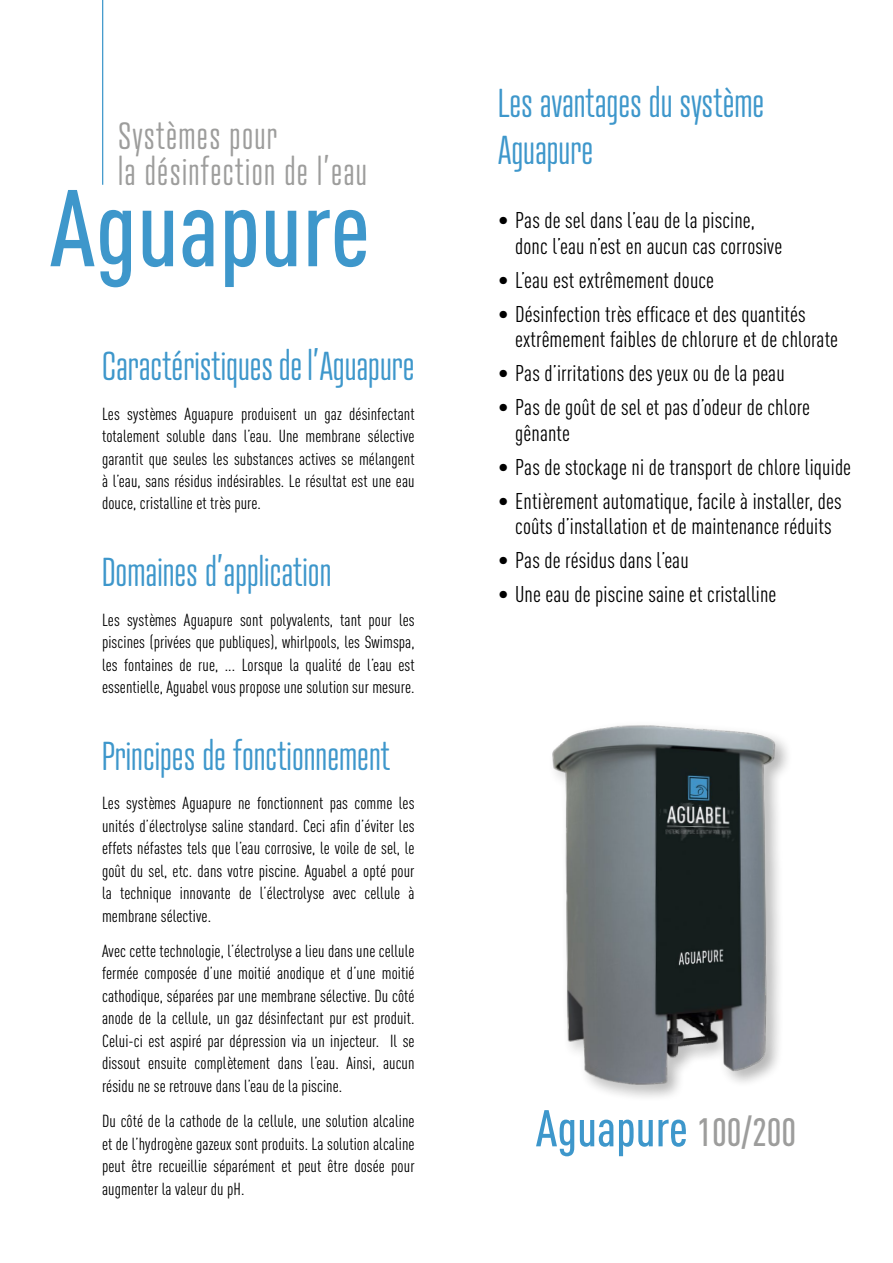
<style>
.page{position:relative;width:893px;height:1263px;background:#fff}
.page>*{position:absolute;margin:0;border:0;box-sizing:border-box;transform-origin:0 0}
.t1{font:500 107.1px "DIN Cond";color:#3e97cb}
.t2{font:500 50.85px "DIN Cond";color:#3e97cb}
.t3{font:300 39px/46.8px "Atrament";color:#3e97cb}
.t4{font:300 36.75px/36px "Atrament";letter-spacing:.035em;color:#9d9d9c}
.t5{font:22.5px/25.5px "DIN Cond";letter-spacing:.005em;color:#000}
.t6{font:17.25px/22.5px "DIN Cond";letter-spacing:.005em;color:#000;text-align:justify}
.s1{font-size:39px;color:#9d9d9c}
</style>
<div class="page">
<hr style="left:102px;top:0;width:1px;height:185px;background:#3e97cb">
<img style="left:552px;top:725px;width:235px;height:366px">
<h3 class="t4" style="left:118px;top:117px;width:250px">Systèmes pour<br>la désinfection de l’eau</h3>
<h1 class="t1" style="left:50px;top:165px;width:322px">Aguapure</h1>
<h3 class="t3" style="left:102px;top:342px;width:314px">Caractéristiques de l’Aguapure</h3>
<p class="t6" style="left:102px;top:402px;width:314px">Les systèmes Aguapure produisent un gaz désinfectant totalement soluble dans l’eau. Une membrane sélective garantit que seules les substances actives se mélangent à l’eau, sans résidus indésirables. Le résultat est une eau douce, cristalline et très pure.</p>
<h3 class="t3" style="left:102px;top:548px;width:231px">Domaines d’application</h3>
<p class="t6" style="left:102px;top:608px;width:314px">Les systèmes Aguapure sont polyvalents, tant pour les piscines (privées que publiques), whirlpools, les Swimspa, les fontaines de rue, ... Lorsque la qualité de l’eau est essentielle, Aguabel vous propose une solution sur mesure.</p>
<h3 class="t3" style="left:498px;top:79px;width:268px">Les avantages du système<br>Aguapure</h3>
<h3 class="t5" style="left:515px;top:207px;width:268px;text-indent:-17px">• Pas de sel dans l’eau de la piscine, donc l’eau n’est en aucun cas corrosive</h3>
<h3 class="t5" style="left:498px;top:267px;width:217px">• L’eau est extrêmement douce</h3>
<h3 class="t5" style="left:515px;top:301px;width:324px;text-indent:-17px">• Désinfection très efficace et des quantités extrêmement faibles de chlorure et de chlorate</h3>
<h3 class="t5" style="left:498px;top:360px;width:288px">• Pas d’irritations des yeux ou de la peau</h3>
<h3 class="t5" style="left:515px;top:394px;width:296px;text-indent:-17px">• Pas de goût de sel et pas d’odeur de chlore gênante</h3>
<h3 class="t5" style="left:498px;top:454px;width:354px">• Pas de stockage ni de transport de chlore liquide</h3>
<h3 class="t5" style="left:498px;top:488px;width:345px;text-align:center">• Entièrement automatique, facile à installer, des coûts d’installation et de maintenance réduits</h3>
<h3 class="t5" style="left:498px;top:547px;width:192px">• Pas de résidus dans l’eau</h3>
<h3 class="t5" style="left:498px;top:581px;width:280px">• Une eau de piscine saine et cristalline</h3>
<h3 class="t3" style="left:102px;top:732px;width:290px">Principes de fonctionnement</h3>
<p class="t6" style="left:102px;top:792px;width:314px">Les systèmes Aguapure ne fonctionnent pas comme les unités d’électrolyse saline standard. Ceci afin d’éviter les effets néfastes tels que l’eau corrosive, le voile de sel, le goût du sel, etc. dans votre piscine. Aguabel a opté pour la technique innovante de l’électrolyse avec cellule à membrane sélective.</p>
<p class="t6" style="left:102px;top:939px;width:314px">Avec cette technologie, l’électrolyse a lieu dans une cellule fermée composée d’une moitié anodique et d’une moitié cathodique, séparées par une membrane sélective. Du côté anode de la cellule, un gaz désinfectant pur est produit.<br>Celui-ci est aspiré par dépression via un injecteur. Il se dissout ensuite complètement dans l’eau. Ainsi, aucun résidu ne se retrouve dans l’eau de la piscine.</p>
<p class="t6" style="left:102px;top:1110px;width:314px">Du côté de la cathode de la cellule, une solution alcaline et de l’hydrogène gazeux sont produits. La solution alcaline peut être recueillie séparément et peut être dosée pour augmenter la valeur du pH.</p>
<h2 class="t2" style="left:536px;top:1098px;width:262px">Aguapure <span class="s1">100/200</span></h2>
</div>
